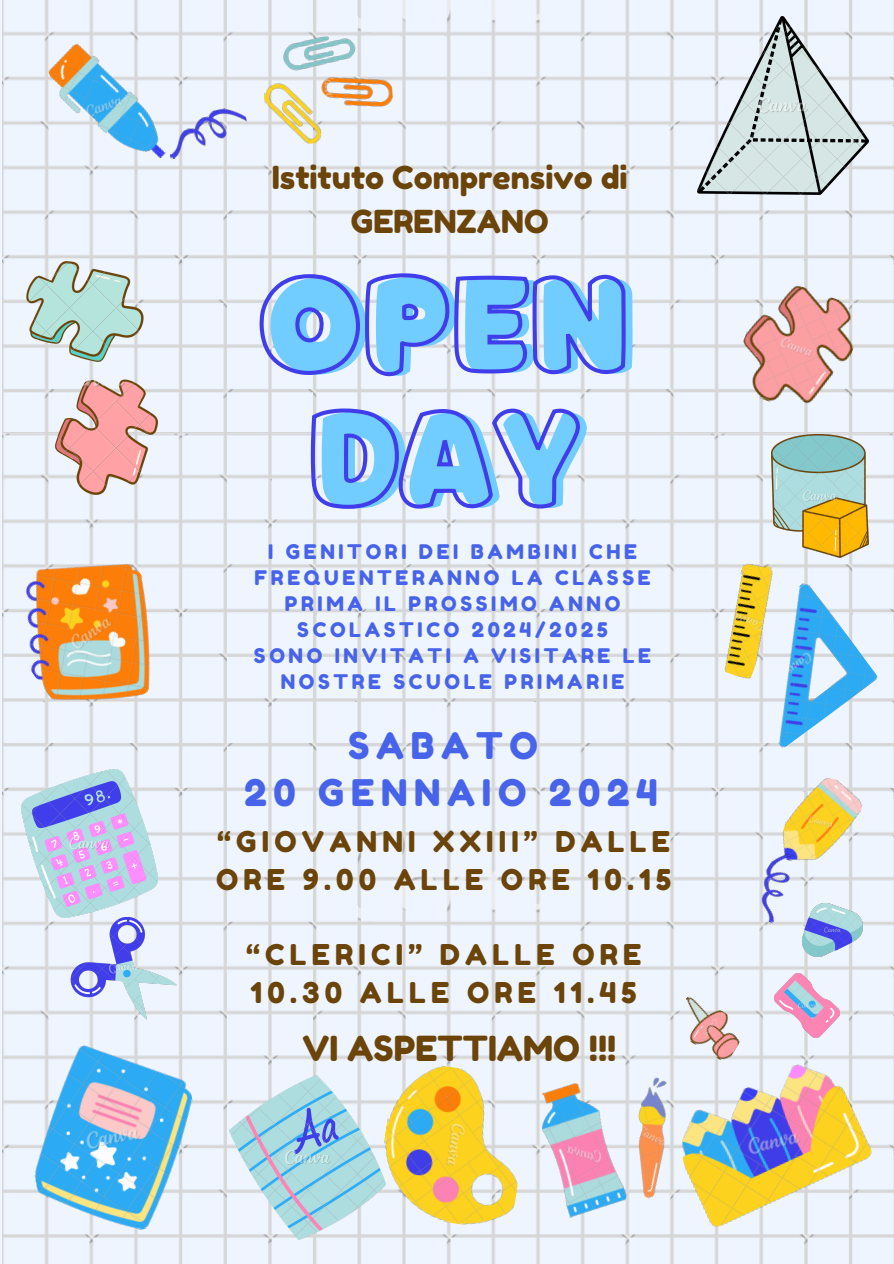
<style>
.page{position:relative;width:894px;height:1264px;background:#fff}
.page>*{position:absolute;margin:0;border:0;box-sizing:border-box;transform-origin:0 0}
.t1{font:138.75px "Borsok";color:#71ccff}
.t2{font:36.6px "Fredoka One";letter-spacing:.18em;color:#4663ea}
.t3{font:34.5px "Fredoka One";color:#6b4409}
.t4{font:31.65px/43.8px "Fredoka One";color:#6b4409;text-align:center}
.t5{font:28.65px/37.7px "Fredoka One";letter-spacing:.18em;color:#6b4409}
.t6{font:20.1px/25.8px "Fredoka One";letter-spacing:.18em;color:#4663ea;text-align:center}
</style>
<div class="page">
<img style="left:3px;top:436px;width:890px;height:827px">
<img style="left:3px;top:0;width:890px;height:436px">
<svg style="left:257px;top:271px;width:371px;height:108px"></svg>
<svg style="left:309px;top:406px;width:273px;height:105px"></svg>
<img style="left:229px;top:1075px;width:157px;height:164px">
<img style="left:776px;top:770px;width:90px;height:105px">
<img style="left:743px;top:847px;width:65px;height:76px">
<img style="left:802px;top:903px;width:60px;height:53px">
<img style="left:707px;top:558px;width:80px;height:122px">
<img style="left:373px;top:1058px;width:160px;height:173px">
<img style="left:652px;top:1075px;width:16px;height:124px">
<img style="left:511px;top:1075px;width:141px;height:155px">
<img style="left:70px;top:917px;width:106px;height:102px">
<img style="left:668px;top:1052px;width:212px;height:178px">
<img style="left:710px;top:580px;width:168px;height:169px">
<img style="left:21px;top:770px;width:136px;height:147px">
<img style="left:773px;top:973px;width:66px;height:64px">
<img style="left:0;top:523px;width:198px;height:216px">
<img style="left:13px;top:1027px;width:201px;height:219px">
<img style="left:697px;top:17px;width:171px;height:178px">
<img style="left:167px;top:105px;width:84px;height:55px">
<img style="left:771px;top:435px;width:96px;height:122px">
<img style="left:26px;top:261px;width:132px;height:233px">
<img style="left:726px;top:274px;width:140px;height:148px">
<img style="left:260px;top:32px;width:135px;height:115px">
<img style="left:43px;top:28px;width:124px;height:156px">
<img style="left:667px;top:991px;width:81px;height:72px">
<p class="t4" style="left:272px;top:156px;width:357px">Istituto Comprensivo di<br>GERENZANO</p>
<p class="t1" style="left:267px;top:243px;width:373px">OPEN</p>
<p class="t1" style="left:316px;top:377px;width:274px">DAY</p>
<p class="t6" style="left:254px;top:539px;width:397px">I GENITORI DEI BAMBINI CHE<br>FREQUENTERANNO LA CLASSE<br>PRIMA IL PROSSIMO ANNO<br>SCOLASTICO 2024/2025</p>
<p class="t6" style="left:254px;top:642px;width:398px">SONO INVITATI A VISITARE LE<br>NOSTRE SCUOLE PRIMARIE</p>
<p class="t2" style="left:348px;top:722px;width:191px">SABATO</p>
<p class="t2" style="left:244px;top:770px;width:414px">20 GENNAIO 2024</p>
<p class="t5" style="left:216px;top:823px;width:456px">“GIOVANNI XXIII” DALLE<br>ORE 9.00 ALLE ORE 10.15</p>
<p class="t5" style="left:246px;top:935px;width:396px">“CLERICI” DALLE ORE<br>10.30 ALLE ORE 11.45</p>
<p class="t3" style="left:302px;top:1026px;width:315px">VI ASPETTIAMO !!!</p>
</div>
